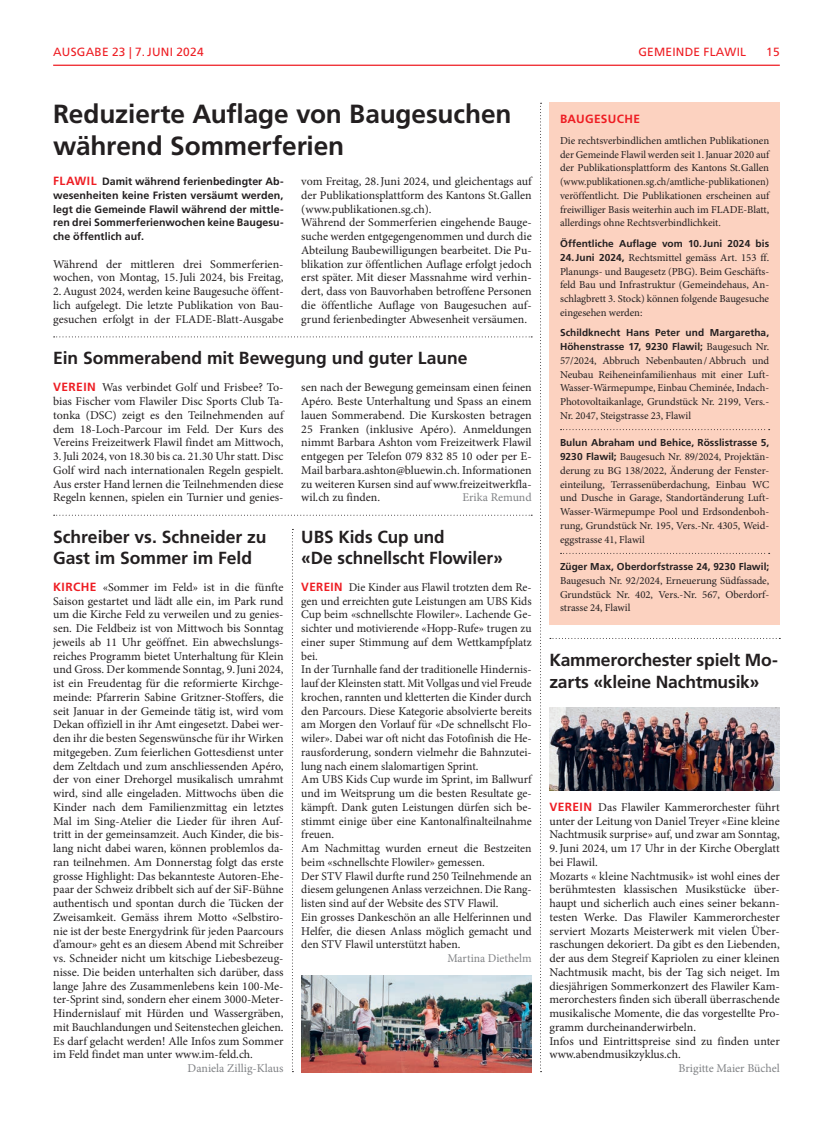
<style>
.page{position:relative;width:833px;height:1134px;background:#fff}
.page>*{position:absolute;margin:0;border:0;box-sizing:border-box;transform-origin:0 0}
.t1{font:700 26.25px/31.2px "Frutiger LT Std";letter-spacing:-.005em;color:#231f20}
.t2{font:700 17.5px/21.2px "Frutiger LT Std";letter-spacing:-.005em;color:#231f20}
.t3{font:11.88px/13.8px "Minion Pro";color:#231f20;text-align:justify}
.t4{font:11.88px "Minion Pro";color:#808285}
.t5{font:11.88px "Frutiger LT Std";letter-spacing:.02em;color:#ee1d23}
.t6{font:700 11.88px "Frutiger LT Std";letter-spacing:.03em;color:#ee1d23}
.t7{font:10.62px/13.8px "Minion Pro";letter-spacing:-.005em;color:#231f20;text-align:justify}
.t8{font:700 10.62px/13.8px "Frutiger LT Std";letter-spacing:.005em;color:#231f20;text-align:justify}
.t9{font:700 10px/13.8px "Frutiger LT Std";letter-spacing:.005em;color:#231f20}
.s1{font-size:11.88px;color:#ee1d23}
.s2{font-family:"Frutiger LT Std";font-weight:700;color:#ee1d23}
.s3{font-family:"Frutiger LT Std";font-weight:700;font-size:10px}
.s4{font-family:"Minion Pro";font-weight:400;font-size:10.62px}
</style>
<div class="page">
<hr style="left:53px;top:65px;width:727px;height:1px;background:#ee1d23">
<svg style="left:540px;top:103px;width:1px;height:969px"></svg>
<svg style="left:292px;top:529px;width:1px;height:543px"></svg>
<svg style="left:54px;top:336px;width:478px;height:1px"></svg>
<svg style="left:54px;top:515px;width:478px;height:1px"></svg>
<svg style="left:550px;top:638px;width:230px;height:1px"></svg>
<img style="left:301px;top:976px;width:230px;height:96px">
<div style="left:549px;top:103px;width:231px;height:522px;background:#fcd2c0"></div>
<svg style="left:560px;top:429px;width:209px;height:1px"></svg>
<svg style="left:560px;top:553px;width:209px;height:1px"></svg>
<img style="left:549px;top:708px;width:231px;height:82px">
<p class="t5" style="left:53px;top:45px;width:18px">AUSGABE</p>
<p class="t5" style="left:112px;top:45px;width:48px">23 | 7.JUNI</p>
<p class="t5" style="left:176px;top:45px;width:29px">2024</p>
<p class="t5" style="left:638px;top:45px;width:109px">GEMEINDE FLAWIL</p>
<p class="t5" style="left:766px;top:45px;width:15px">15</p>
<h1 class="t1" style="left:53px;top:99px;width:460px">Reduzierte Auflage von Baugesuchen während Sommerferien</h1>
<p class="t8" style="left:53px;top:175px;width:232px"><span class="s1">FLAWIL</span> Damit während ferienbedingter Ab&shy;wesenheiten keine Fristen versäumt werden, legt die Gemeinde Flawil während der mittle&shy;ren drei Sommerferienwochen keine Baugesu&shy;che öffentlich auf.</p>
<p class="t3" style="left:53px;top:257px;width:232px">Während der mittleren drei Sommerferien&shy;wochen, von Montag, 15.Juli 2024, bis Freitag, 2.August 2024, werden keine Baugesuche öffent&shy;lich aufgelegt. Die letzte Publikation von Bau&shy;gesuchen erfolgt in der FLADE-Blatt-Ausgabe</p>
<p class="t3" style="left:301px;top:175px;width:232px;text-align:left">vom Freitag, 28.Juni 2024, und gleichentags auf der Publikationsplattform des Kantons St.Gallen (www.publikationen.sg.ch).<br>Während der Sommerferien eingehende Bauge&shy;suche werden entgegengenommen und durch die Abteilung Baubewilligungen bearbeitet. Die Pu&shy;blikation zur öffentlichen Auflage erfolgt jedoch erst später. Mit dieser Massnahme wird verhin&shy;dert, dass von Bauvorhaben betroffene Personen die öffentliche Auflage von Baugesuchen auf&shy;grund ferienbedingter Abwesenheit versäumen.</p>
<h2 class="t2" style="left:53px;top:347px;width:416px">Ein Sommerabend mit Bewegung und guter Laune</h2>
<p class="t3" style="left:53px;top:381px;width:232px"><span class="s2">VEREIN</span> Was verbindet Golf und Frisbee? To&shy;bias Fischer vom Flawiler Disc Sports Club Ta&shy;tonka (DSC) zeigt es den Teilnehmenden auf dem 18-Loch-Parcour im Feld. Der Kurs des Vereins Freizeitwerk Flawil findet am Mittwoch, 3.Juli 2024, von 18.30 bis ca. 21.30 Uhr statt. Disc Golf wird nach internationalen Regeln gespielt.<br>Aus erster Hand lernen die Teilnehmenden diese Regeln kennen, spielen ein Turnier und genies-</p>
<p class="t3" style="left:301px;top:381px;width:232px">sen nach der Bewegung gemeinsam einen feinen Apéro. Beste Unterhaltung und Spass an einem lauen Sommerabend. Die Kurskosten betragen 25 Franken (inklusive Apéro). Anmeldungen nimmt Barbara Ashton vom Freizeitwerk Flawil entgegen per Telefon 079 832 85 10 oder per E-Mail barbara.ashton@bluewin.ch. Informationen zu weiteren Kursen sind auf www.freizeitwerkfla&shy;wil.ch zu finden.</p>
<p class="t4" style="left:462px;top:490px;width:71px">Erika Remund</p>
<h2 class="t2" style="left:301px;top:526px;width:203px">UBS Kids Cup und<br>«De schnellscht Flowiler»</h2>
<p class="t3" style="left:301px;top:580px;width:232px;text-align:left"><span class="s2">VEREIN</span> Die Kinder aus Flawil trotzten dem Re&shy;gen und erreichten gute Leistungen am UBS Kids Cup beim «schnellschte Flowiler». Lachende Ge&shy;sichter und motivierende «Hopp-Rufe» trugen zu einer super Stimmung auf dem Wettkampfplatz bei.<br>In der Turnhalle fand der traditionelle Hindernis&shy;lauf der Kleinsten statt. Mit Vollgas und viel Freude krochen, rannten und kletterten die Kinder durch den Parcours. Diese Kategorie absolvierte bereits am Morgen den Vorlauf für «De schnellscht Flo&shy;wiler». Dabei war oft nicht das Fotofinish die He&shy;rausforderung, sondern vielmehr die Bahnzutei&shy;lung nach einem slalomartigen Sprint.<br>Am UBS Kids Cup wurde im Sprint, im Ballwurf und im Weitsprung um die besten Resultate ge&shy;kämpft. Dank guten Leistungen dürfen sich be&shy;stimmt einige über eine Kantonalfinalteilnahme freuen.<br>Am Nachmittag wurden erneut die Bestzeiten beim «schnellschte Flowiler» gemessen.<br>Der STV Flawil durfte rund 250 Teilnehmende an diesem gelungenen Anlass verzeichnen. Die Rang&shy;listen sind auf der Website des STV Flawil.<br>Ein grosses Dankeschön an alle Helferinnen und Helfer, die diesen Anlass möglich gemacht und den STV Flawil unterstützt haben.</p>
<p class="t4" style="left:447px;top:950px;width:86px">Martina Diethelm</p>
<h2 class="t2" style="left:53px;top:526px;width:215px">Schreiber vs. Schneider zu<br>Gast im Sommer im Feld</h2>
<p class="t3" style="left:53px;top:580px;width:232px"><span class="s2">KIRCHE</span> «Sommer im Feld» ist in die fünfte Saison gestartet und lädt alle ein, im Park rund um die Kirche Feld zu verweilen und zu genies&shy;sen. Die Feldbeiz ist von Mittwoch bis Sonntag jeweils ab 11 Uhr geöffnet. Ein abwechslungs&shy;reiches Programm bietet Unterhaltung für Klein und Gross. Der kommende Sonntag, 9.Juni 2024, ist ein Freudentag für die reformierte Kirchge&shy;meinde: Pfarrerin Sabine Gritzner-Stoffers, die seit Januar in der Gemeinde tätig ist, wird vom Dekan offiziell in ihr Amt eingesetzt. Dabei wer&shy;den ihr die besten Segenswünsche für ihr Wirken mitgegeben. Zum feierlichen Gottesdienst unter dem Zeltdach und zum anschliessenden Apéro, der von einer Drehorgel musikalisch umrahmt wird, sind alle eingeladen. Mittwochs üben die Kinder nach dem Familienzmittag ein letztes Mal im Sing-Atelier die Lieder für ihren Auf&shy;tritt in der gemeinsamzeit. Auch Kinder, die bis&shy;lang nicht dabei waren, können problemlos da&shy;ran teilnehmen. Am Donnerstag folgt das erste grosse Highlight: Das bekannteste Autoren-Ehe&shy;paar der Schweiz dribbelt sich auf der SiF-Bühne authentisch und spontan durch die Tücken der Zweisamkeit. Gemäss ihrem Motto «Selbstiro&shy;nie ist der beste Energydrink für jeden Paarcours d’amour» geht es an diesem Abend mit Schreiber vs. Schneider nicht um kitschige Liebesbezeug&shy;nisse. Die beiden unterhalten sich darüber, dass lange Jahre des Zusammenlebens kein 100-Me&shy;ter-Sprint sind, sondern eher einem 3000-Meter-Hindernislauf mit Hürden und Wassergräben, mit Bauchlandungen und Seitenstechen gleichen.<br>Es darf gelacht werden! Alle Infos zum Sommer im Feld findet man unter www.im-feld.ch.</p>
<p class="t4" style="left:188px;top:1060px;width:97px">Daniela Zillig-Klaus</p>
<p class="t6" style="left:560px;top:112px;width:81px">BAUGESUCHE</p>
<p class="t7" style="left:560px;top:134px;width:211px">Die rechtsverbindlichen amtlichen Publikationen der Gemeinde Flawil werden seit 1.Januar 2020 auf der Publikationsplattform des Kantons St.Gallen (www.publikationen.sg.ch/amtliche-publikationen) veröffentlicht. Die Publikationen erscheinen auf freiwilliger Basis weiterhin auch im FLADE-Blatt, allerdings ohne Rechtsverbindlichkeit.</p>
<p class="t9" style="left:560px;top:237px;width:211px">Öffentliche Auflage vom 10.Juni 2024 bis</p>
<p class="t7" style="left:560px;top:251px;width:211px"><span class="s3">24.Juni 2024,</span> Rechtsmittel gemäss Art. 153 ff.<br>Planungs- und Baugesetz (PBG). Beim Geschäfts&shy;feld Bau und Infrastruktur (Gemeindehaus, An&shy;schlagbrett 3. Stock) können folgende Baugesuche eingesehen werden:</p>
<p class="t9" style="left:560px;top:326px;width:211px">Schildknecht Hans Peter und Margaretha,<br>Höhenstrasse 17, 9230 Flawil; <span class="s4">Baugesuch Nr.</span></p>
<p class="t7" style="left:560px;top:354px;width:211px">57/2024, Abbruch Nebenbauten/Abbruch und Neubau Reiheneinfamilienhaus mit einer Luft-Wasser-Wärmepumpe, Einbau Cheminée, Indach-Photovoltaikanlage, Grundstück Nr. 2199, Vers.- Nr. 2047, Steigstrasse 23, Flawil</p>
<p class="t9" style="left:560px;top:436px;width:211px">Bulun Abraham und Behice, Rösslistrasse 5,</p>
<p class="t7" style="left:560px;top:450px;width:211px"><span class="s3">9230 Flawil;</span> Baugesuch Nr. 89/2024, Projektän&shy;derung zu BG 138/2022, Änderung der Fenster&shy;einteilung, Terrassenüberdachung, Einbau WC und Dusche in Garage, Standortänderung Luft-Wasser-Wärmepumpe Pool und Erdsondenboh&shy;rung, Grundstück Nr. 195, Vers.-Nr. 4305, Weid&shy;eggstrasse 41, Flawil</p>
<p class="t9" style="left:560px;top:560px;width:211px">Züger Max, Oberdorfstrasse 24, 9230 Flawil;</p>
<p class="t7" style="left:560px;top:574px;width:211px">Baugesuch Nr. 92/2024, Erneuerung Südfassade, Grundstück Nr. 402, Vers.-Nr. 567, Oberdorf&shy;strasse 24, Flawil</p>
<h2 class="t2" style="left:549px;top:650px;width:230px">Kammerorchester spielt Mo&shy;zarts «kleine Nachtmusik»</h2>
<p class="t3" style="left:549px;top:800px;width:232px;text-align:left"><span class="s2">VEREIN</span> Das Flawiler Kammerorchester führt unter der Leitung von Daniel Treyer «Eine kleine Nachtmusik surprise» auf, und zwar am Sonntag, 9.Juni 2024, um 17 Uhr in der Kirche Oberglatt bei Flawil.<br>Mozarts « kleine Nachtmusik» ist wohl eines der berühmtesten klassischen Musikstücke über&shy;haupt und sicherlich auch eines seiner bekann&shy;testen Werke. Das Flawiler Kammerorchester serviert Mozarts Meisterwerk mit vielen Über&shy;raschungen dekoriert. Da gibt es den Liebenden, der aus dem Stegreif Kapriolen zu einer kleinen Nachtmusik macht, bis der Tag sich neiget. Im diesjährigen Sommerkonzert des Flawiler Kam&shy;merorchesters finden sich überall überraschende musikalische Momente, die das vorgestellte Pro&shy;gramm durcheinanderwirbeln.<br>Infos und Eintrittspreise sind zu finden unter www.abendmusikzyklus.ch.</p>
<p class="t4" style="left:678px;top:1060px;width:103px">Brigitte Maier Büchel</p>
</div>
